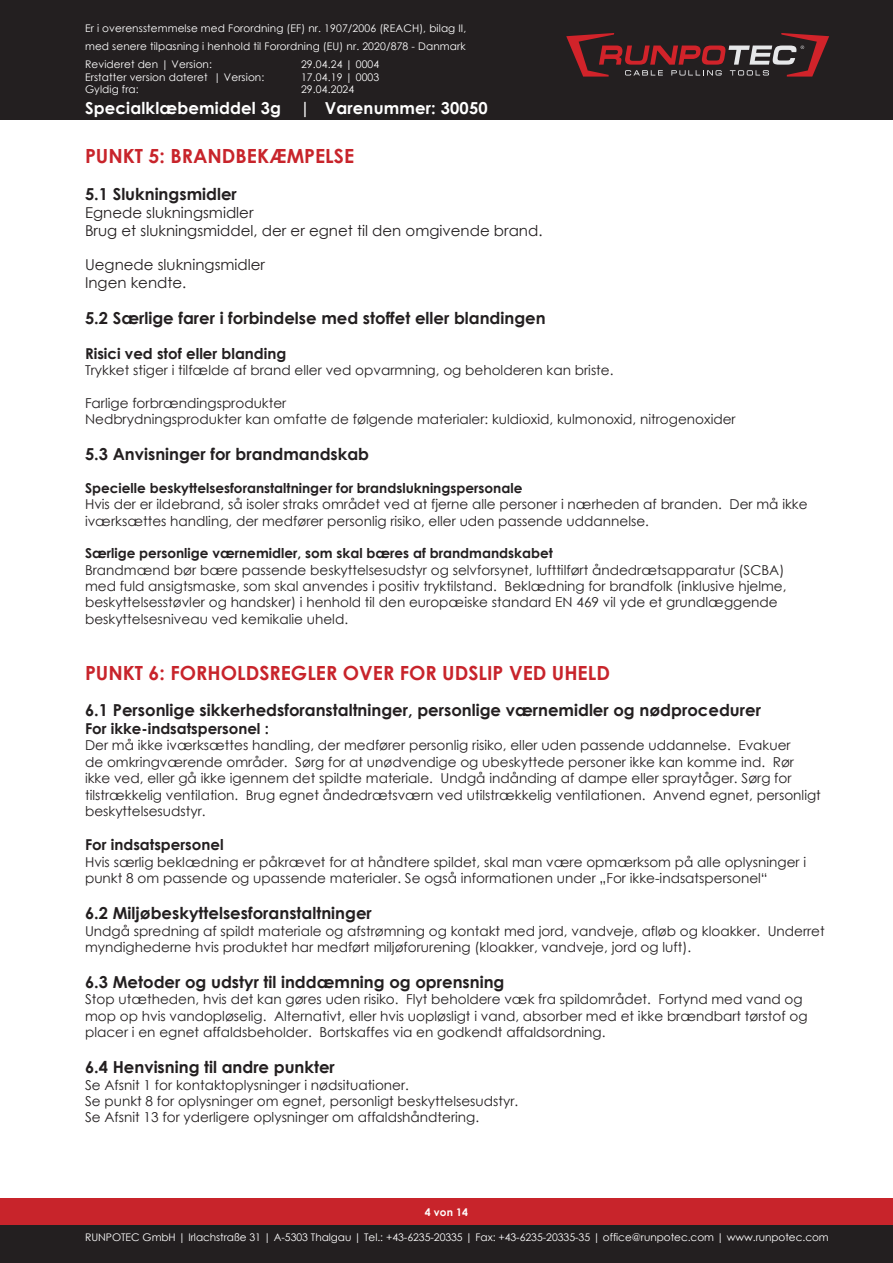
<style>
.page{position:relative;width:893px;height:1263px;background:#fff}
.page>*{position:absolute;margin:0;border:0;box-sizing:border-box;transform-origin:0 0}
.t1{font:700 19.5px "Century Gothic";color:#c8242b}
.t2{font:700 16.5px "Century Gothic";color:#231f20}
.t3{font:700 16.5px "Century Gothic";letter-spacing:.01em;color:#fff}
.t4{font:15px/18px "Century Gothic";color:#231f20}
.t5{font:700 15px "Century Gothic";color:#231f20}
.t6{font:13.65px/16.4px "Century Gothic";color:#231f20}
.t7{font:700 13.65px "Century Gothic";color:#231f20}
.t8{font:10.5px/18px "Century Gothic";letter-spacing:.01em;color:#fff;text-align:justify}
.t9{font:700 10.5px "Century Gothic";color:#fff}
</style>
<div class="page">
<div style="left:0;top:0;width:893px;height:119px;background:#231f20"></div>
<div style="left:0;top:1198px;width:893px;height:51px;background:#c8242b"></div>
<div style="left:0;top:1225px;width:893px;height:38px;background:#231f20"></div>
<svg style="left:566px;top:33px;width:263px;height:44px"></svg>
<p class="t8" style="left:85px;top:19px;width:383px">Er i overensstemmelse med Forordning (EF) nr. 1907/2006 (REACH), bilag II, med senere tilpasning i henhold til Forordning (EU) nr. 2020/878 - Danmark Revideret den | Version:</p>
<p class="t8" style="left:301px;top:55px;width:80px">29.04.24 | 0004</p>
<p class="t8" style="left:85px;top:68px;width:181px">Erstatter version dateret | Version:</p>
<p class="t8" style="left:301px;top:68px;width:80px">17.04.19 | 0003</p>
<p class="t8" style="left:85px;top:80px;width:55px">Gyldig fra:</p>
<p class="t8" style="left:301px;top:80px;width:55px">29.04.2024</p>
<p class="t3" style="left:85px;top:96px;width:404px">Specialklæbemiddel 3g | Varenummer: 30050</p>
<h1 class="t1" style="left:85px;top:142px;width:271px">PUNKT 5: BRANDBEKÆMPELSE</h1>
<p class="t2" style="left:85px;top:181px;width:153px">5.1 Slukningsmidler</p>
<p class="t4" style="left:85px;top:203px;width:459px">Egnede slukningsmidler<br>Brug et slukningsmiddel, der er egnet til den omgivende brand.</p>
<p class="t4" style="left:85px;top:255px;width:182px">Uegnede slukningsmidler<br>Ingen kendte.</p>
<p class="t2" style="left:85px;top:306px;width:462px">5.2 Særlige farer i forbindelse med stoffet eller blandingen</p>
<p class="t5" style="left:85px;top:342px;width:203px">Risici ved stof eller blanding</p>
<p class="t6" style="left:85px;top:362px;width:530px">Trykket stiger i tilfælde af brand eller ved opvarmning, og beholderen kan briste.</p>
<p class="t6" style="left:85px;top:394px;width:652px">Farlige forbrændingsprodukter<br>Nedbrydningsprodukter kan omfatte de følgende materialer: kuldioxid, kulmonoxid, nitrogenoxider</p>
<p class="t2" style="left:85px;top:442px;width:286px">5.3 Anvisninger for brandmandskab</p>
<p class="t7" style="left:85px;top:478px;width:439px">Specielle beskyttelsesforanstaltninger for brandslukningspersonale</p>
<p class="t6" style="left:85px;top:496px;width:724px">Hvis der er ildebrand, så isoler straks området ved at fjerne alle personer i nærheden af branden. Der må ikke iværksættes handling, der medfører personlig risiko, eller uden passende uddannelse.</p>
<p class="t7" style="left:85px;top:543px;width:469px">Særlige personlige værnemidler, som skal bæres af brandmandskabet</p>
<p class="t6" style="left:85px;top:561px;width:703px">Brandmænd bør bære passende beskyttelsesudstyr og selvforsynet, lufttilført åndedrætsapparatur (SCBA) med fuld ansigtsmaske, som skal anvendes i positiv tryktilstand. Beklædning for brandfolk (inklusive hjelme, beskyttelsesstøvler og handsker) i henhold til den europæiske standard EN 469 vil yde et grundlæggende beskyttelsesniveau ved kemikalie uheld.</p>
<h1 class="t1" style="left:85px;top:658px;width:526px">PUNKT 6: FORHOLDSREGLER OVER FOR UDSLIP VED UHELD</h1>
<p class="t2" style="left:85px;top:697px;width:677px">6.1 Personlige sikkerhedsforanstaltninger, personlige værnemidler og nødprocedurer</p>
<p class="t5" style="left:85px;top:717px;width:185px">For ikke-indsatspersonel :</p>
<p class="t6" style="left:85px;top:737px;width:737px">Der må ikke iværksættes handling, der medfører personlig risiko, eller uden passende uddannelse. Evakuer<br>de omkringværende områder. Sørg for at unødvendige og ubeskyttede personer ikke kan komme ind. Rør ikke ved, eller gå ikke igennem det spildte materiale. Undgå indånding af dampe eller spraytåger. Sørg for tilstrækkelig ventilation. Brug egnet åndedrætsværn ved utilstrækkelig ventilationen. Anvend egnet, personligt beskyttelsesudstyr.</p>
<p class="t5" style="left:85px;top:833px;width:140px">For indsatspersonel</p>
<p class="t6" style="left:85px;top:853px;width:723px">Hvis særlig beklædning er påkrævet for at håndtere spildet, skal man være opmærksom på alle oplysninger i punkt 8 om passende og upassende materialer. Se også informationen under „For ikke-indsatspersonel“</p>
<p class="t2" style="left:85px;top:901px;width:288px">6.2 Miljøbeskyttelsesforanstaltninger</p>
<p class="t6" style="left:85px;top:922px;width:741px">Undgå spredning af spildt materiale og afstrømning og kontakt med jord, vandveje, afløb og kloakker. Underret myndighederne hvis produktet har medført miljøforurening (kloakker, vandveje, jord og luft).</p>
<p class="t2" style="left:85px;top:969px;width:421px">6.3 Metoder og udstyr til inddæmning og oprensning</p>
<p class="t6" style="left:85px;top:991px;width:724px">Stop utætheden, hvis det kan gøres uden risiko. Flyt beholdere væk fra spildområdet. Fortynd med vand og mop op hvis vandopløselig. Alternativt, eller hvis uopløsligt i vand, absorber med et ikke brændbart tørstof og placer i en egnet affaldsbeholder. Bortskaffes via en godkendt affaldsordning.</p>
<p class="t2" style="left:85px;top:1055px;width:251px">6.4 Henvisning til andre punkter</p>
<p class="t6" style="left:85px;top:1076px;width:435px">Se Afsnit 1 for kontaktoplysninger i nødsituationer.<br>Se punkt 8 for oplysninger om egnet, personligt beskyttelsesudstyr.<br>Se Afsnit 13 for yderligere oplysninger om affaldshåndtering.</p>
<p class="t9" style="left:425px;top:1204px;width:45px">4 von 14</p>
<p class="t8" style="left:85px;top:1228px;width:745px">RUNPOTEC GmbH | Irlachstraße 31 | A-5303 Thalgau | Tel.: +43-6235-20335 | Fax: +43-6235-20335-35 | office@runpotec.com | www.runpotec.com</p>
</div>
